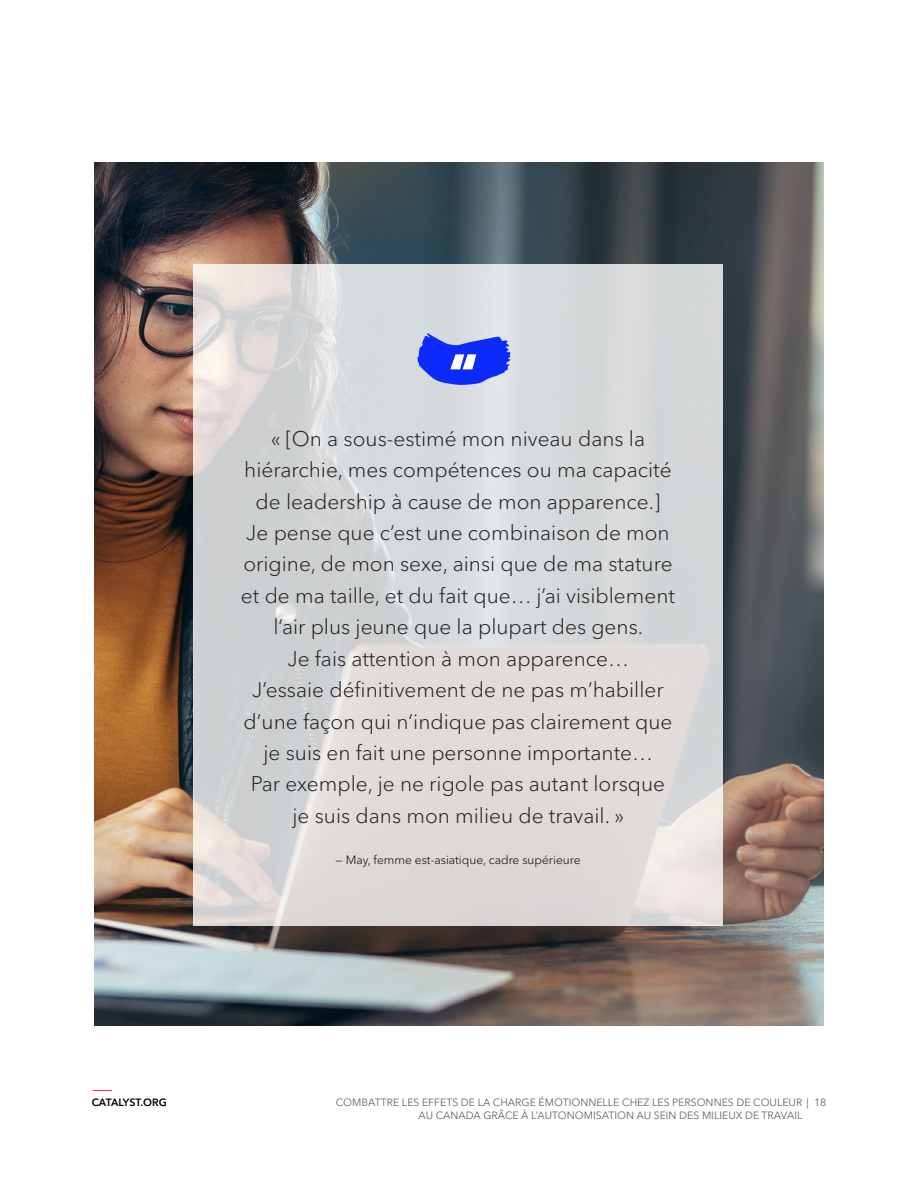
<style>
.page{position:relative;width:918px;height:1188px;background:#fff}
.page>*{position:absolute;margin:0;border:0;box-sizing:border-box;transform-origin:0 0}
.t1{font:800 53.25px "Avenir Next LT Pro";color:#fff}
.t2{font:300 21px/31.3px "Avenir Next LT Pro";color:#231f20;text-align:center}
.t3{font:300 12px "Avenir Next LT Pro";color:#000}
.t4{font:10.5px/12.6px "Avenir Next LT Pro";color:#636466}
.t5{font:600 10.5px "Avenir Next LT Pro";letter-spacing:-.01em;color:#000}
</style>
<div class="page">
<svg style="left:93px;top:1090px;width:19px;height:1px"></svg>
<img style="left:94px;top:162px;width:730px;height:863px">
<svg style="left:194px;top:265px;width:529px;height:661px;fill:#d7d9d8"></svg>
<svg style="left:417px;top:333px;width:94px;height:52px"></svg>
<h1 class="t1" style="left:448px;top:340px;width:32px">“</h1>
<p class="t2" style="left:241px;top:423px;width:436px">« [On a sous-estimé mon niveau dans la hiérarchie, mes compétences ou ma capacité de leadership à cause de mon apparence.]<br>Je pense que c’est une combinaison de mon origine, de mon sexe, ainsi que de ma stature et de ma taille, et du fait que… j’ai visiblement l’air plus jeune que la plupart des gens.<br>Je fais attention à mon apparence…<br>J’essaie définitivement de ne pas m’habiller d’une façon qui n’indique pas clairement que je suis en fait une personne importante…<br>Par exemple, je ne rigole pas autant lorsque je suis dans mon milieu de travail. »</p>
<p class="t3" style="left:335px;top:852px;width:247px">— May, femme est-asiatique, cadre supérieure</p>
<p class="t5" style="left:92px;top:1096px;width:77px">CATALYST.ORG</p>
<p class="t4" style="left:419px;top:1096px;width:409px;text-indent:-83px">COMBATTRE LES EFFETS DE LA CHARGE ÉMOTIONNELLE CHEZ LES PERSONNES DE COULEUR | 18<br>AU CANADA GRÂCE À L’AUTONOMISATION AU SEIN DES MILIEUX DE TRAVAIL</p>
</div>
